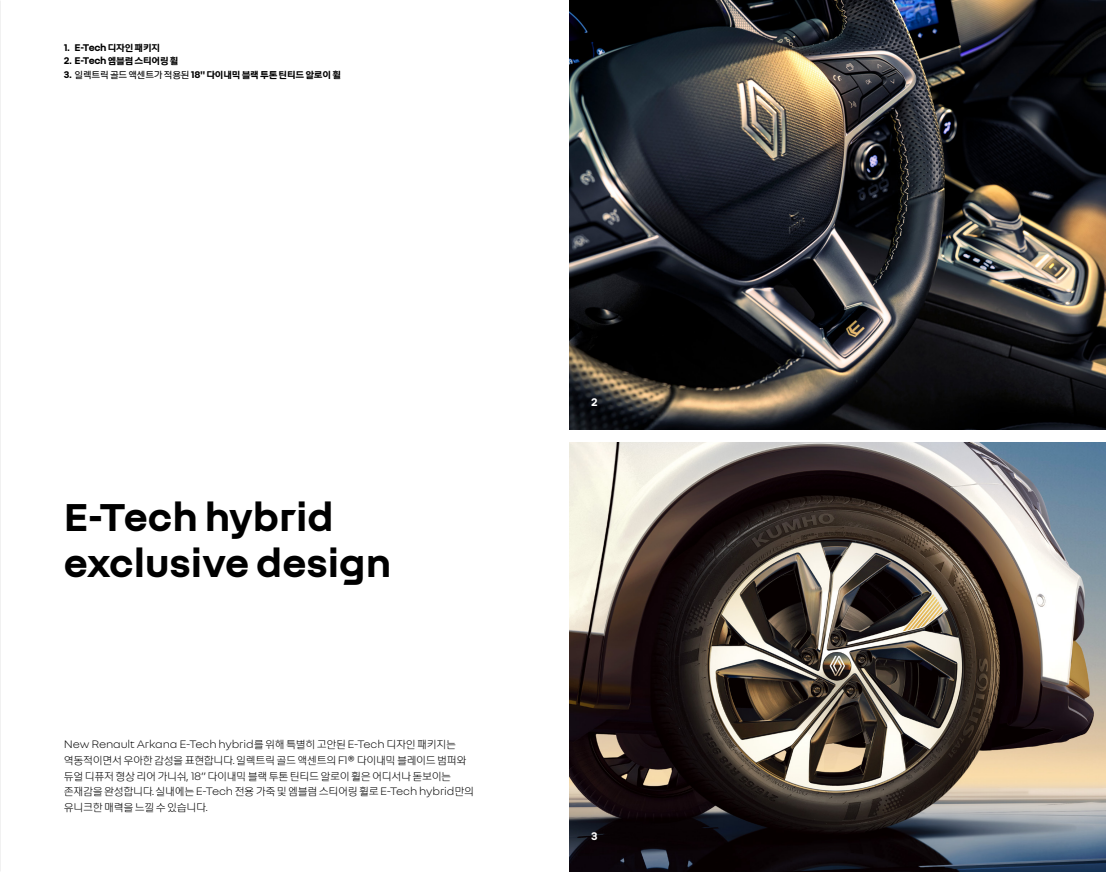
<style>
.page{position:relative;width:1106px;height:872px;background:#fff}
.page>*{position:absolute;margin:0;border:0;box-sizing:border-box;transform-origin:0 0}
.t1{font:700 42px/46.5px "Nouvel RKR";color:#000}
.t2{font:300 12px/15.8px "Nouvel RKR";letter-spacing:-.035em;color:#000}
.t3{font:700 12px "Nouvel RKR";color:#fff}
.t4{font:700 10.5px "Nouvel RKR";letter-spacing:-.03em;color:#000}
.s1{font-weight:400}
</style>
<div class="page">
<img style="left:0;top:0;width:1px;height:872px">
<img style="left:570px;top:0;width:536px;height:429px">
<img style="left:570px;top:442px;width:536px;height:430px">
<p class="t4" style="left:64px;top:40px;width:98px">1. E-Tech 디자인 패키지</p>
<p class="t4" style="left:64px;top:54px;width:116px">2. E-Tech 엠블럼 스티어링 휠</p>
<p class="t4" style="left:64px;top:68px;width:279px">3. <span class="s1">일렉트릭 골드 액센트가 적용된</span> 18" 다이내믹 블랙 투톤 틴티드 알로이 휠</p>
<h1 class="t1" style="left:64px;top:491px;width:329px">E-Tech hybrid exclusive design</h1>
<p class="t2" style="left:64px;top:736px;width:412px">New Renault Arkana E-Tech hybrid를 위해 특별히 고안된 E-Tech 디자인 패키지는 역동적이면서 우아한 감성을 표현합니다. 일렉트릭 골드 액센트의 F1® 다이내믹 블레이드 범퍼와 듀얼 디퓨저 형상 리어 가니쉬, 18” 다이내믹 블랙 투톤 틴티드 알로이 휠은 어디서나 돋보이는 존재감을 완성합니다. 실내에는 E-Tech 전용 가죽 및 엠블럼 스티어링 휠로 E-Tech hybrid만의 유니크한 매력을 느낄 수 있습니다.</p>
<p class="t3" style="left:591px;top:394px;width:8px">2</p>
<p class="t3" style="left:591px;top:828px;width:8px">3</p>
</div>
